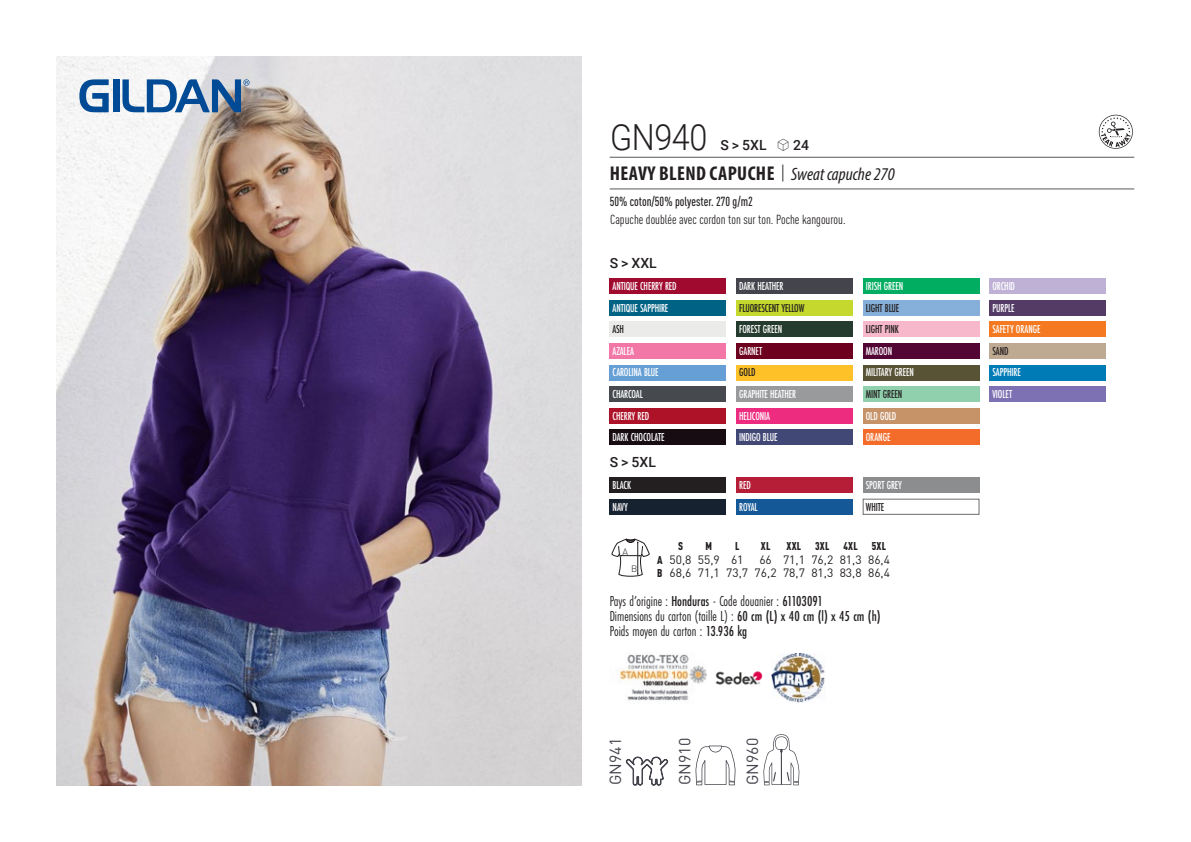
<style>
.page{position:relative;width:1191px;height:842px;background:#fff}
.page>*{position:absolute;margin:0;border:0;box-sizing:border-box;transform-origin:0 0}
.t1{font:300 36px "Roboto";letter-spacing:-.015em;color:#231f20;scale:.9 1}
.t2{font:700 condensed 20px "Myriad Pro";letter-spacing:.02em;color:#231f20}
.t3{font:16px "DIN Pro";color:#43444c}
.t4{font:15px "Futura PT Cond";color:#231f20;scale:.95 1}
.t5{font:500 14px "Roboto";letter-spacing:.005em;color:#231f20}
.t6{font:condensed 13px "DIN Pro";color:#231f20}
.grammage_2020{font:500 condensed 13px "DIN Pro";color:#231f20;scale:.95 1}
.Coloris_nuancier_bla{font:500 12px "Futura PT Cond";letter-spacing:-.01em;color:#fff;scale:.9 1}
._88_tailles_tab_maig{font:12px/13.6px "DIN Pro";color:#231f20;text-align:right}
.Coloris_nuancier{font:500 12px "Futura PT Cond";letter-spacing:-.01em;color:#231f20;scale:.9 1}
._88_tailles_tab_maig-2{font:900 condensed 11.2px "DIN Pro";letter-spacing:.02em;color:#231f20;scale:.95 1}
.t7{font:300 9.2px "DIN";color:#231f20}
.s1{font-family:"Linotype Shapeshifter";font-weight:400;font-size:16px}
.s2{font-family:"Roboto Condensed";font-weight:300;font-stretch:normal}
.s3{font-family:"Myriad Variable Concept";font-weight:400;font-style:italic;font-stretch:normal;font-size:18px}
.s4{font-weight:900;font-stretch:condensed;font-size:11.2px}
.s5{font-weight:500}
</style>
<div class="page">
<img style="left:57px;top:57px;width:524px;height:728px">
<svg style="left:79px;top:79px;width:30px;height:33px"></svg>
<div style="left:113px;top:79px;width:6px;height:33px;background:#014b96"></div>
<svg style="left:122px;top:79px;width:127px;height:33px"></svg>
<div style="left:609px;top:279px;width:117px;height:15px;background:#a00a2f"></div>
<div style="left:609px;top:300px;width:117px;height:16px;background:#006285"></div>
<div style="left:609px;top:322px;width:117px;height:15px;background:#ebebea"></div>
<div style="left:609px;top:343px;width:117px;height:16px;background:#f277a7"></div>
<div style="left:609px;top:365px;width:117px;height:15px;background:#669fd5"></div>
<div style="left:609px;top:386px;width:117px;height:16px;background:#464a4f"></div>
<div style="left:609px;top:408px;width:117px;height:15px;background:#ae1229"></div>
<div style="left:609px;top:429px;width:117px;height:16px;background:#160c12"></div>
<div style="left:736px;top:279px;width:116px;height:15px;background:#43444c"></div>
<div style="left:736px;top:300px;width:116px;height:16px;background:#c4d82d"></div>
<div style="left:736px;top:322px;width:116px;height:15px;background:#253b30"></div>
<div style="left:736px;top:343px;width:116px;height:16px;background:#6c001e"></div>
<div style="left:736px;top:365px;width:116px;height:15px;background:#fec128"></div>
<div style="left:736px;top:386px;width:116px;height:16px;background:#989a9c"></div>
<div style="left:736px;top:408px;width:116px;height:15px;background:#ee2c7f"></div>
<div style="left:736px;top:429px;width:116px;height:16px;background:#414876"></div>
<div style="left:863px;top:279px;width:116px;height:15px;background:#00ad61"></div>
<div style="left:863px;top:300px;width:116px;height:16px;background:#86afd9"></div>
<div style="left:863px;top:322px;width:116px;height:15px;background:#f7b8cb"></div>
<div style="left:863px;top:343px;width:116px;height:16px;background:#530534"></div>
<div style="left:863px;top:365px;width:116px;height:15px;background:#595336"></div>
<div style="left:863px;top:386px;width:116px;height:16px;background:#91d0ac"></div>
<div style="left:863px;top:408px;width:116px;height:15px;background:#c69369"></div>
<div style="left:863px;top:429px;width:116px;height:16px;background:#f36c2a"></div>
<div style="left:989px;top:279px;width:116px;height:15px;background:#beb1d5"></div>
<div style="left:989px;top:300px;width:116px;height:16px;background:#533b66"></div>
<div style="left:989px;top:322px;width:116px;height:15px;background:#f47921"></div>
<div style="left:989px;top:343px;width:116px;height:16px;background:#bea992"></div>
<div style="left:989px;top:365px;width:116px;height:15px;background:#007bb6"></div>
<div style="left:989px;top:386px;width:116px;height:16px;background:#7d70b3"></div>
<div style="left:609px;top:477px;width:117px;height:16px;background:#231f20"></div>
<div style="left:609px;top:499px;width:117px;height:15px;background:#172231"></div>
<div style="left:736px;top:477px;width:116px;height:16px;background:#b61e37"></div>
<div style="left:736px;top:499px;width:116px;height:15px;background:#145897"></div>
<div style="left:863px;top:477px;width:116px;height:16px;background:#8b8d8f"></div>
<div style="left:863px;top:499px;width:116px;height:15px;background:#fff;border:1px solid #6c6d70"></div>
<svg style="left:626px;top:757px;width:41px;height:28px"></svg>
<svg style="left:695px;top:746px;width:40px;height:39px"></svg>
<svg style="left:763px;top:734px;width:36px;height:51px"></svg>
<svg style="left:1098px;top:115px;width:34px;height:34px"></svg>
<svg style="left:611px;top:539px;width:38px;height:37px"></svg>
<img style="left:619px;top:654px;width:87px;height:47px">
<img style="left:715px;top:671px;width:48px;height:14px">
<img style="left:771px;top:653px;width:54px;height:50px">
<hr style="left:609px;top:157px;width:525px;height:1px;background:#57585a">
<hr style="left:609px;top:189px;width:525px;height:1px;background:#57585a">
<p class="t1" style="left:610px;top:112px;width:109px">GN940</p>
<p class="t5" style="left:720px;top:135px;width:90px">S &gt; 5XL <span class="s1">S</span> 24</p>
<p class="t2" style="left:610px;top:161px;width:286px">HEAVY BLEND CAPUCHE <span class="s2">|</span> <span class="s3">Sweat capuche 270</span></p>
<p class="grammage_2020" style="left:609px;top:192px;width:152px">50% coton/50% polyester. 270 g/m2</p>
<p class="t6" style="left:610px;top:210px;width:237px">Capuche doublée avec cordon ton sur ton. Poche kangourou.</p>
<p class="t5" style="left:610px;top:253px;width:48px">S &gt; XXL</p>
<p class="Coloris_nuancier_bla" style="left:612px;top:279px;width:73px">ANTIQUE CHERRY RED</p>
<p class="Coloris_nuancier_bla" style="left:612px;top:301px;width:64px">ANTIQUE SAPPHIRE</p>
<p class="Coloris_nuancier" style="left:612px;top:322px;width:14px">ASH</p>
<p class="Coloris_nuancier_bla" style="left:612px;top:344px;width:25px">AZALEA</p>
<p class="Coloris_nuancier_bla" style="left:612px;top:365px;width:53px">CAROLINA BLUE</p>
<p class="Coloris_nuancier_bla" style="left:612px;top:387px;width:35px">CHARCOAL</p>
<p class="Coloris_nuancier_bla" style="left:612px;top:408px;width:42px">CHERRY RED</p>
<p class="Coloris_nuancier_bla" style="left:612px;top:430px;width:59px">DARK CHOCOLATE</p>
<p class="t5" style="left:610px;top:452px;width:48px">S &gt; 5XL</p>
<p class="Coloris_nuancier_bla" style="left:612px;top:478px;width:22px">BLACK</p>
<p class="Coloris_nuancier_bla" style="left:612px;top:500px;width:18px">NAVY</p>
<p class="Coloris_nuancier_bla" style="left:739px;top:279px;width:51px">DARK HEATHER</p>
<p class="Coloris_nuancier" style="left:739px;top:301px;width:74px">FLUORESCENT YELLOW</p>
<p class="Coloris_nuancier_bla" style="left:739px;top:322px;width:49px">FOREST GREEN</p>
<p class="Coloris_nuancier_bla" style="left:739px;top:344px;width:27px">GARNET</p>
<p class="Coloris_nuancier" style="left:739px;top:365px;width:20px">GOLD</p>
<p class="Coloris_nuancier_bla" style="left:739px;top:387px;width:65px">GRAPHITE HEATHER</p>
<p class="Coloris_nuancier_bla" style="left:739px;top:408px;width:36px">HELICONIA</p>
<p class="Coloris_nuancier_bla" style="left:739px;top:430px;width:44px">INDIGO BLUE</p>
<p class="Coloris_nuancier_bla" style="left:739px;top:478px;width:15px">RED</p>
<p class="Coloris_nuancier_bla" style="left:739px;top:500px;width:22px">ROYAL</p>
<p class="Coloris_nuancier_bla" style="left:866px;top:279px;width:43px">IRISH GREEN</p>
<p class="Coloris_nuancier" style="left:866px;top:301px;width:39px">LIGHT BLUE</p>
<p class="Coloris_nuancier" style="left:866px;top:322px;width:38px">LIGHT PINK</p>
<p class="Coloris_nuancier_bla" style="left:866px;top:344px;width:31px">MAROON</p>
<p class="Coloris_nuancier_bla" style="left:866px;top:365px;width:55px">MILITARY GREEN</p>
<p class="Coloris_nuancier" style="left:866px;top:387px;width:42px">MINT GREEN</p>
<p class="Coloris_nuancier_bla" style="left:866px;top:408px;width:35px">OLD GOLD</p>
<p class="Coloris_nuancier_bla" style="left:866px;top:430px;width:29px">ORANGE</p>
<p class="Coloris_nuancier_bla" style="left:866px;top:478px;width:42px">SPORT GREY</p>
<p class="Coloris_nuancier" style="left:866px;top:500px;width:22px">WHITE</p>
<p class="t7" style="left:622px;top:546px;width:7px">A</p>
<p class="t7" style="left:631px;top:563px;width:8px">B</p>
<p class="_88_tailles_tab_maig-2" style="left:678px;top:538px;width:7px">S</p>
<p class="_88_tailles_tab_maig-2" style="left:705px;top:538px;width:8px">M</p>
<p class="_88_tailles_tab_maig-2" style="left:735px;top:538px;width:6px">L</p>
<p class="_88_tailles_tab_maig-2" style="left:761px;top:538px;width:12px">XL</p>
<p class="_88_tailles_tab_maig-2" style="left:786px;top:538px;width:46px">XXL 3XL</p>
<p class="_88_tailles_tab_maig-2" style="left:843px;top:538px;width:16px">4XL</p>
<p class="_88_tailles_tab_maig-2" style="left:872px;top:538px;width:16px">5XL</p>
<p class="_88_tailles_tab_maig" style="left:657px;top:551px;width:88px"><span class="s4">A</span> 50,8 55,9 61</p>
<p class="_88_tailles_tab_maig" style="left:657px;top:551px;width:234px">66 71,1 76,2 81,3 86,4<br><span class="s4">B</span> 68,6 71,1 73,7 76,2 78,7 81,3 83,8 86,4</p>
<p class="t4" style="left:609px;top:592px;width:226px">Pays d’origine : <span class="s5">Honduras</span> - Code douanier : <span class="s5">61103091</span></p>
<p class="t4" style="left:609px;top:607px;width:287px">Dimensions du carton (taille L) : <span class="s5">60 cm (L) x 40 cm (l) x 45 cm (h)</span></p>
<p class="t4" style="left:609px;top:622px;width:146px">Poids moyen du carton : <span class="s5">13.936 kg</span></p>
<p class="t3" style="left:602px;top:785px;width:49px;rotate:-90deg">GN941</p>
<p class="t3" style="left:672px;top:785px;width:49px;rotate:-90deg">GN910</p>
<p class="t3" style="left:740px;top:785px;width:49px;rotate:-90deg">GN960</p>
<p class="Coloris_nuancier_bla" style="left:992px;top:279px;width:27px">ORCHID</p>
<p class="Coloris_nuancier_bla" style="left:992px;top:301px;width:26px">PURPLE</p>
<p class="Coloris_nuancier_bla" style="left:992px;top:322px;width:55px">SAFETY ORANGE</p>
<p class="Coloris_nuancier" style="left:992px;top:344px;width:19px">SAND</p>
<p class="Coloris_nuancier_bla" style="left:992px;top:365px;width:33px">SAPPHIRE</p>
<p class="Coloris_nuancier_bla" style="left:992px;top:387px;width:23px">VIOLET</p>
</div>
